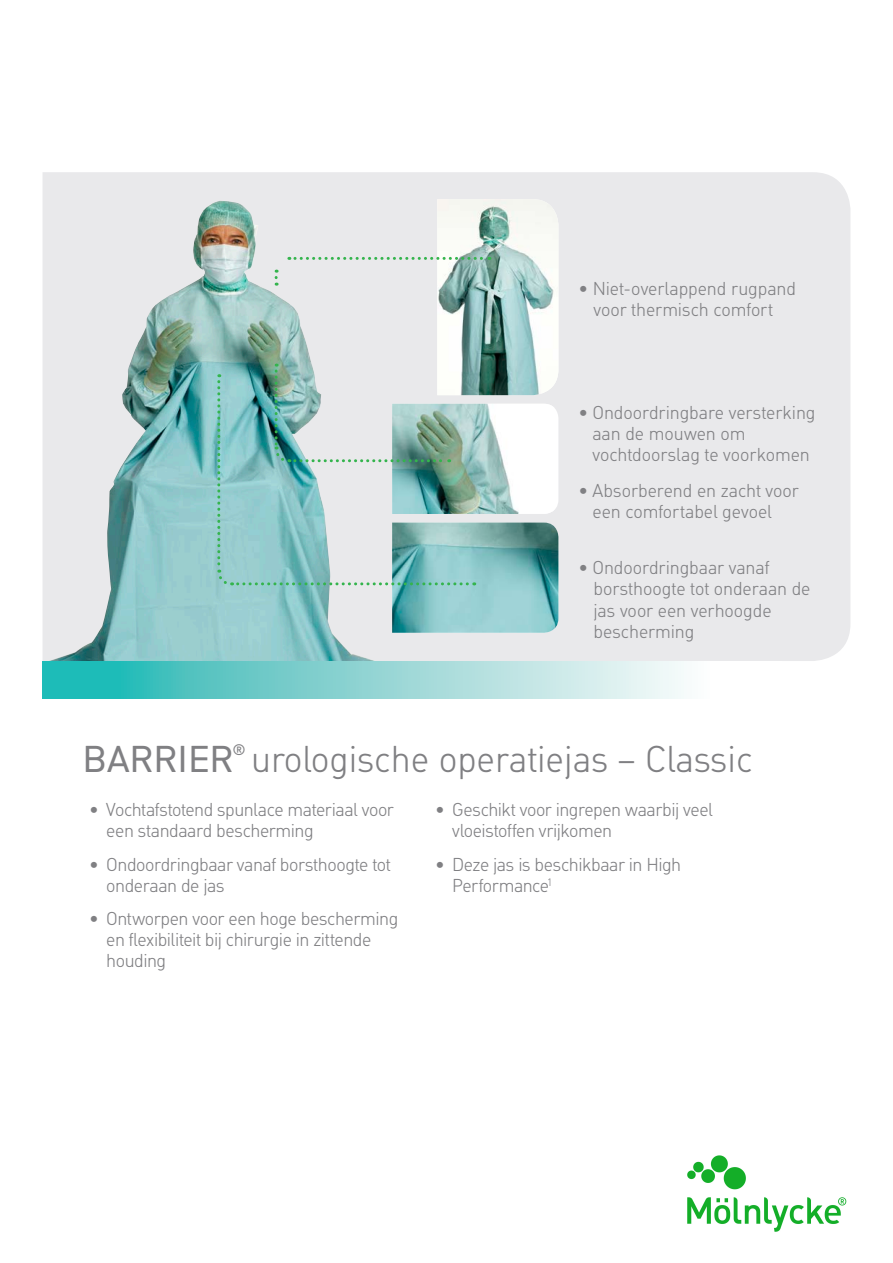
<style>
.page{position:relative;width:893px;height:1263px;background:#fff}
.page>*{position:absolute;margin:0;border:0;box-sizing:border-box;transform-origin:0 0}
.t1{font:300 36px "MHC Din";color:#808083}
.t2{font:36px "MHC Din";color:#808083}
.t3{font:300 18px/21px "MHC Din";letter-spacing:-.015em;color:#808083}
.t4{font:14.85px "MHC Din";color:#808083}
</style>
<div class="page">
<div style="left:43px;top:172px;width:807px;height:489px;background:#e9e9eb"></div>
<img style="left:48px;top:203px;width:332px;height:458px">
<svg style="left:43px;top:661px;width:641px;height:38px;background:#89d5d3"></svg>
<img style="left:216px;top:199px;width:342px;height:434px">
<img style="left:687px;top:1155px;width:160px;height:77px">
<p class="t3" style="left:578px;top:277px;width:219px;text-align:center">• Niet-overlappend rugpand voor thermisch comfort</p>
<p class="t3" style="left:592px;top:402px;width:225px;text-indent:-14px">• Ondoordringbare versterking aan de mouwen om vochtdoorslag te voorkomen</p>
<p class="t3" style="left:592px;top:479px;width:208px;text-indent:-14px">• Absorberend en zacht voor een comfortabel gevoel</p>
<p class="t3" style="left:593px;top:557px;width:219px;text-indent:-15px">• Ondoordringbaar vanaf borsthoogte tot onderaan de jas voor een verhoogde bescherming</p>
<h1 class="t2" style="left:82px;top:736px;width:153px">BARRIER</h1>
<h1 class="t4" style="left:233px;top:741px;width:15px">®</h1>
<h1 class="t1" style="left:251px;top:736px;width:503px">urologische operatiejas – Classic</h1>
<p class="t3" style="left:89px;top:798px;width:306px">• Vochtafstotend spunlace materiaal voor</p>
<p class="t3" style="left:435px;top:798px;width:279px">• Geschikt voor ingrepen waarbij veel</p>
<p class="t3" style="left:106px;top:819px;width:209px">een standaard bescherming</p>
<p class="t3" style="left:452px;top:819px;width:162px">vloeistoffen vrijkomen</p>
<p class="t3" style="left:89px;top:853px;width:303px">• Ondoordringbaar vanaf borsthoogte tot</p>
<p class="t3" style="left:435px;top:853px;width:247px">• Deze jas is beschikbaar in High</p>
<p class="t3" style="left:106px;top:874px;width:120px">onderaan de jas</p>
<p class="t3" style="left:452px;top:874px;width:102px">Performance<sup>1</sup></p>
<p class="t3" style="left:89px;top:908px;width:311px">• Ontworpen voor een hoge bescherming</p>
<p class="t3" style="left:106px;top:929px;width:267px">en flexibiliteit bij chirurgie in zittende</p>
<p class="t3" style="left:106px;top:950px;width:61px">houding</p>
</div>
